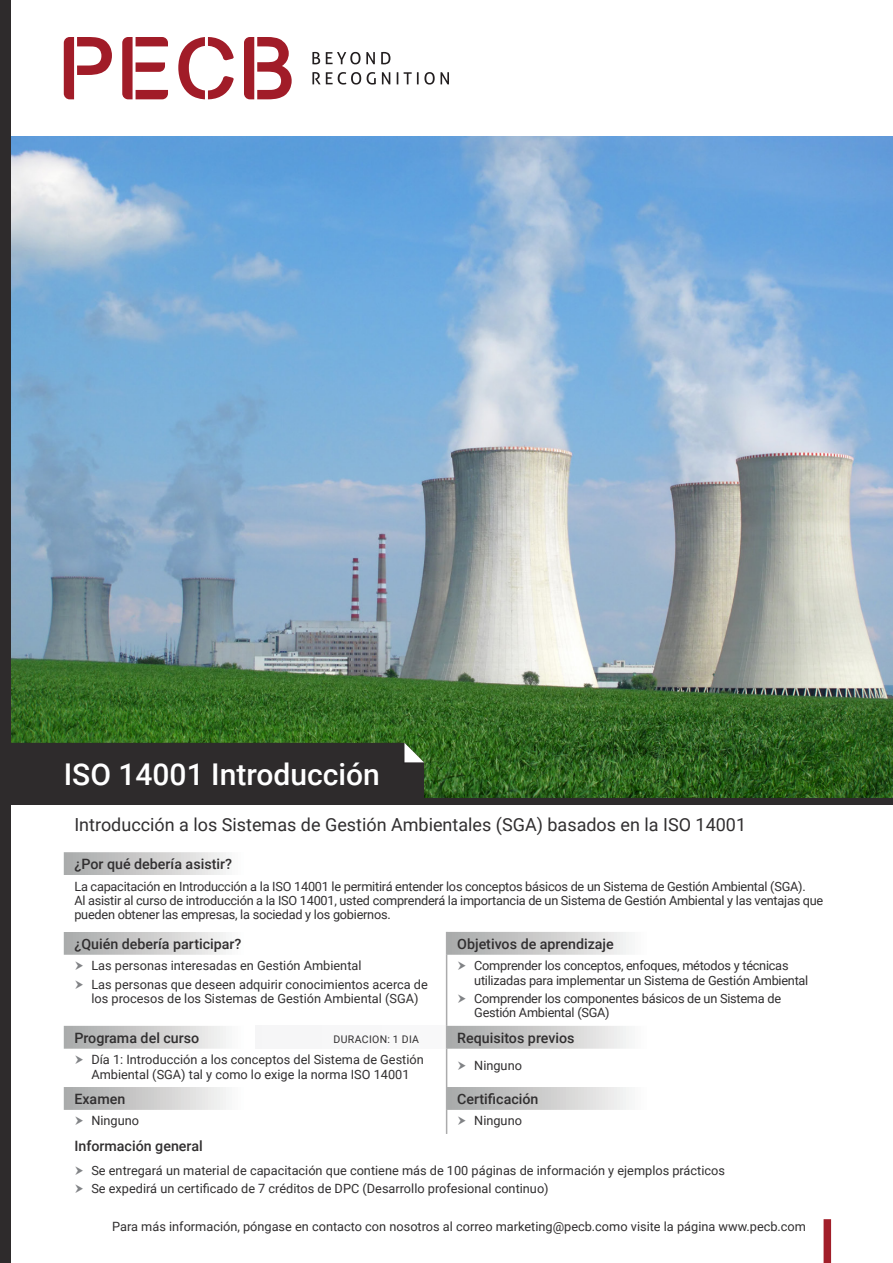
<style>
.page{position:relative;width:893px;height:1263px;background:#fff}
.page>*{position:absolute;margin:0;border:0;box-sizing:border-box;transform-origin:0 0}
.t1{font:500 30px "Roboto";color:#fff}
.t2{font:18px "Roboto";color:#312f30}
.Table1{font:500 14.25px "Roboto";color:#312f30}
.t3{font:12.75px/14.2px "Roboto";color:#312f30}
.t4{font:12.75px/14.2px "Roboto";letter-spacing:-.02em;color:#312f30}
.Table1-2{font:10.5px "Roboto";letter-spacing:.035em;color:#312f30}
</style>
<div class="page">
<img style="left:11px;top:136px;width:882px;height:662px">
<div style="left:824px;top:1219px;width:7px;height:44px;background:#a11e29"></div>
<div style="left:0;top:0;width:11px;height:1263px;background:#2e2b2c"></div>
<div style="left:11px;top:743px;width:413px;height:55px;background:#2e2b2c"></div>
<div style="left:0;top:798px;width:893px;height:7px;background:#2e2b2c"></div>
<svg style="left:64px;top:852px;width:382px;height:258px"></svg>
<div style="left:64px;top:875px;width:765px;height:57px;background:#fff"></div>
<svg style="left:447px;top:932px;width:182px;height:178px"></svg>
<div style="left:255px;top:1026px;width:192px;height:23px;background:#f7f7f8"></div>
<svg style="left:446px;top:932px;width:1px;height:23px"></svg>
<hr style="left:446px;top:955px;width:1px;height:71px;background:#ababac">
<hr style="left:446px;top:1049px;width:1px;height:38px;background:#ababac">
<svg style="left:446px;top:1087px;width:1px;height:47px"></svg>
<svg style="left:446px;top:1026px;width:1px;height:23px"></svg>
<svg style="left:64px;top:37px;width:48px;height:62px"></svg>
<svg style="left:122px;top:37px;width:46px;height:62px"></svg>
<svg style="left:178px;top:37px;width:56px;height:62px"></svg>
<svg style="left:244px;top:37px;width:48px;height:62px"></svg>
<svg style="left:312px;top:52px;width:8px;height:12px"></svg>
<svg style="left:326px;top:52px;width:49px;height:12px"></svg>
<svg style="left:381px;top:52px;width:9px;height:12px"></svg>
<svg style="left:312px;top:72px;width:49px;height:13px"></svg>
<svg style="left:367px;top:72px;width:9px;height:13px"></svg>
<svg style="left:382px;top:72px;width:8px;height:12px"></svg>
<svg style="left:397px;top:72px;width:1px;height:12px"></svg>
<svg style="left:404px;top:72px;width:45px;height:13px"></svg>
<svg style="left:75px;top:961px;width:8px;height:9px"></svg>
<svg style="left:75px;top:980px;width:8px;height:9px"></svg>
<svg style="left:458px;top:961px;width:8px;height:9px"></svg>
<svg style="left:458px;top:994px;width:8px;height:9px"></svg>
<svg style="left:75px;top:1055px;width:8px;height:9px"></svg>
<svg style="left:458px;top:1061px;width:8px;height:9px"></svg>
<p class="t1" style="left:64px;top:753px;width:318px">ISO 14001 Introducción</p>
<p class="t2" style="left:74px;top:812px;width:673px">Introducción a los Sistemas de Gestión Ambientales (SGA) basados en la ISO 14001</p>
<p class="Table1" style="left:74px;top:854px;width:159px">¿Por qué debería asistir?</p>
<p class="t4" style="left:74px;top:878px;width:733px">La capacitación en Introducción a la ISO 14001 le permitirá entender los conceptos básicos de un Sistema de Gestión Ambiental (SGA).</p>
<p class="t4" style="left:74px;top:893px;width:750px">Al asistir al curso de introducción a la ISO 14001, usted comprenderá la importancia de un Sistema de Gestión Ambiental y las ventajas que pueden obtener las empresas, la sociedad y los gobiernos.</p>
<p class="Table1" style="left:74px;top:933px;width:169px">¿Quién debería participar?</p>
<p class="Table1" style="left:457px;top:934px;width:158px">Objetivos de aprendizaje</p>
<p class="t3" style="left:91px;top:958px;width:272px">Las personas interesadas en Gestión Ambiental</p>
<p class="t3" style="left:91px;top:977px;width:338px">Las personas que deseen adquirir conocimientos acerca de los procesos de los Sistemas de Gestión Ambiental (SGA)</p>
<p class="t4" style="left:474px;top:958px;width:336px">Comprender los conceptos, enfoques, métodos y técnicas utilizadas para implementar un Sistema de Gestión Ambiental</p>
<p class="t4" style="left:474px;top:991px;width:308px">Comprender los componentes básicos de un Sistema de<br>Gestión Ambiental (SGA)</p>
<p class="Table1" style="left:74px;top:1027px;width:126px">Programa del curso</p>
<p class="Table1-2" style="left:333px;top:1031px;width:87px">DURACION: 1 DIA</p>
<p class="Table1" style="left:457px;top:1027px;width:119px">Requisitos previos</p>
<p class="t3" style="left:91px;top:1052px;width:334px">Día 1: Introducción a los conceptos del Sistema de Gestión<br>Ambiental (SGA) tal y como lo exige la norma ISO 14001</p>
<p class="t3" style="left:474px;top:1058px;width:49px">Ninguno</p>
<p class="Table1" style="left:74px;top:1089px;width:52px">Examen</p>
<p class="Table1" style="left:457px;top:1089px;width:83px">Certificación</p>
<p class="t3" style="left:91px;top:1113px;width:49px">Ninguno</p>
<p class="t3" style="left:474px;top:1113px;width:49px">Ninguno</p>
<p class="Table1" style="left:74px;top:1135px;width:130px">Información general</p>
<p class="t3" style="left:91px;top:1162px;width:635px">Se entregará un material de capacitación que contiene más de 100 páginas de información y ejemplos prácticos</p>
<p class="t3" style="left:91px;top:1181px;width:459px">Se expedirá un certificado de 7 créditos de DPC (Desarrollo profesional continuo)</p>
<p class="t3" style="left:112px;top:1219px;width:695px">Para más información, póngase en contacto con nosotros al correo marketing@pecb.como visite la página www.pecb.com</p>
</div>
